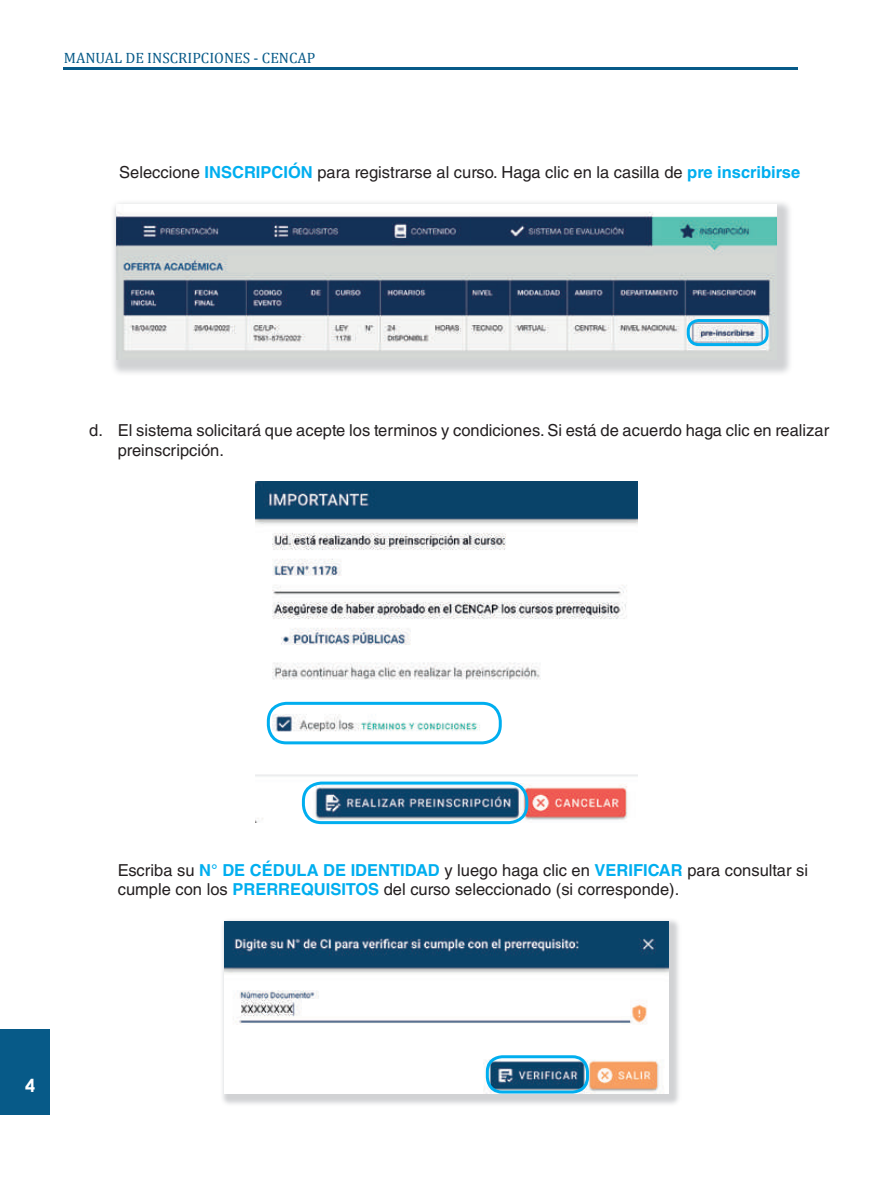
<style>
.page{position:relative;width:893px;height:1191px;background:#fff}
.page>*{position:absolute;margin:0;border:0;box-sizing:border-box;transform-origin:0 0}
.t1{font:700 18px "Century Gothic";color:#fff}
.t2{font:16.5px/19.8px "Helvetica LT Std";color:#231f20}
.t3{font:15px "Cambria";color:#075a88}
.s1{font-weight:700;color:#00aeef}
</style>
<div class="page">
<div style="left:0;top:1029px;width:49px;height:85px;background:#075a88"></div>
<hr style="left:64px;top:67px;width:734px;height:2px;background:#075a88">
<img style="left:116px;top:211px;width:661px;height:149px">
<img style="left:256px;top:481px;width:381px;height:341px">
<img style="left:222px;top:920px;width:457px;height:184px">
<img style="left:225px;top:921px;width:443px;height:172px">
<div style="left:687px;top:319px;width:82px;height:27px;border:3px solid #00aeef;border-radius:10px"></div>
<div style="left:302px;top:781px;width:226px;height:43px;border:3px solid #00aeef;border-radius:18px"></div>
<div style="left:267px;top:702px;width:235px;height:42px;border:3px solid #00aeef;border-radius:18px"></div>
<div style="left:486px;top:1055px;width:103px;height:38px;border:3px solid #00aeef;border-radius:15px"></div>
<p class="t3" style="left:64px;top:49px;width:253px">MANUAL DE INSCRIPCIONES - CENCAP</p>
<p class="t2" style="left:119px;top:163px;width:682px">Seleccione <span class="s1">INSCRIPCIÓN</span> para registrarse al curso. Haga clic en la casilla de <span class="s1">pre inscribirse</span></p>
<p class="t2" style="left:118px;top:420px;width:713px;text-indent:-28px">d. El sistema solicitará que acepte los terminos y condiciones. Si está de acuerdo haga clic en realizar preinscripción.</p>
<p class="t1" style="left:25px;top:1073px;width:12px">4</p>
<p class="t2" style="left:118px;top:860px;width:692px">Escriba su <span class="s1">N° DE CÉDULA DE IDENTIDAD</span> y luego haga clic en <span class="s1">VERIFICAR</span> para consultar si cumple con los <span class="s1">PRERREQUISITOS</span> del curso seleccionado (si corresponde).</p>
</div>
